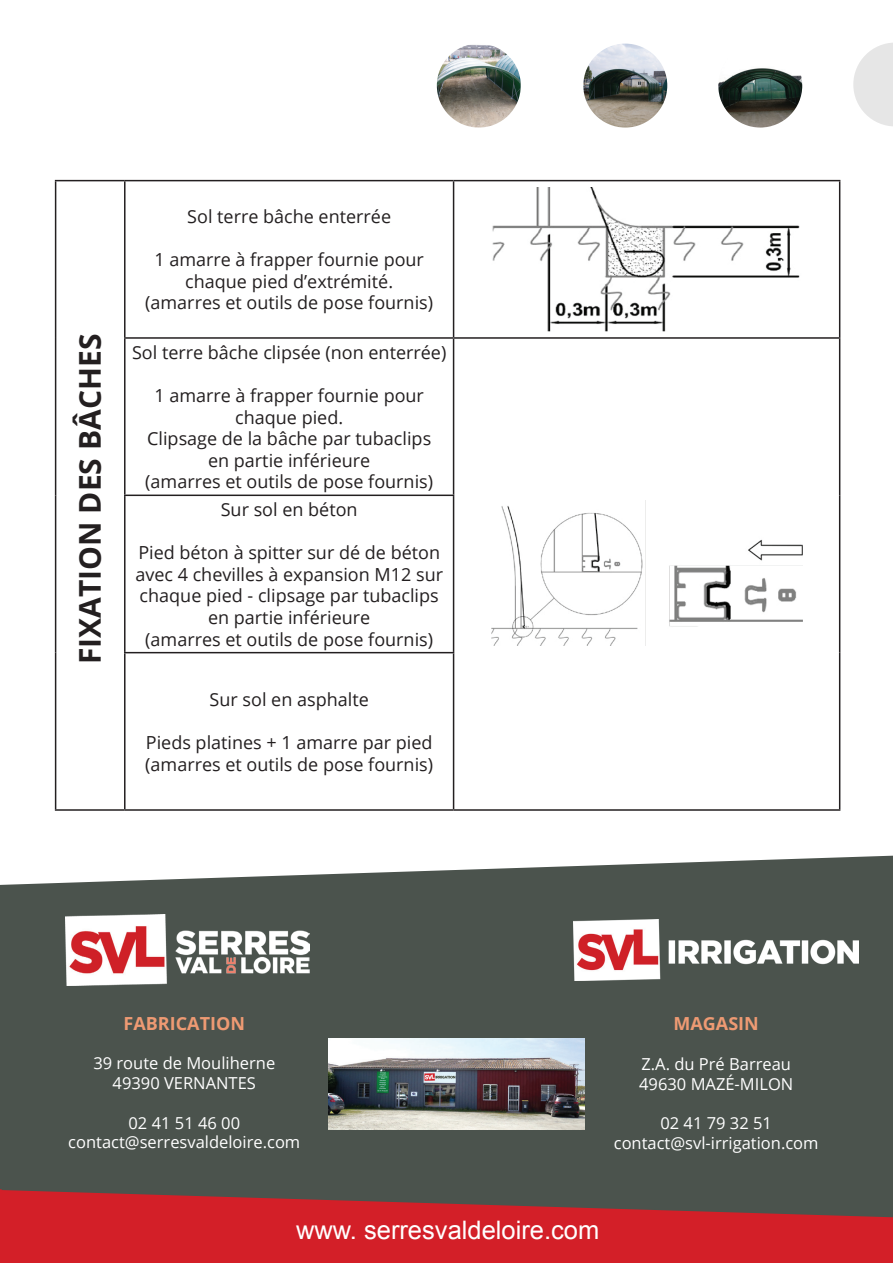
<style>
.page{position:relative;width:893px;height:1263px;background:#fff}
.page>*{position:absolute;margin:0;border:0;box-sizing:border-box;transform-origin:0 0}
.t1{font:700 30px "Open Sans";color:#231f20}
.t2{font:25.5px "Arial";color:#fff}
.t3{font:18px/21.6px "Open Sans";color:#231f20;text-align:center}
.t4{font:700 18px "Open Sans";color:#ee9a73}
.t5{font:16.5px/19.8px "Open Sans";color:#fff;text-align:center}
</style>
<div class="page">
<svg style="left:126px;top:181px;width:713px;height:628px"></svg>
<hr style="left:55px;top:180px;width:70px;height:1px;background:#231f20">
<hr style="left:55px;top:181px;width:1px;height:157px;background:#231f20">
<hr style="left:55px;top:338px;width:1px;height:157px;background:#231f20">
<hr style="left:55px;top:495px;width:1px;height:158px;background:#231f20">
<hr style="left:124px;top:495px;width:330px;height:1px;background:#231f20">
<hr style="left:55px;top:653px;width:1px;height:156px;background:#231f20">
<hr style="left:124px;top:652px;width:330px;height:1px;background:#231f20">
<hr style="left:55px;top:809px;width:70px;height:2px;background:#231f20">
<hr style="left:125px;top:809px;width:329px;height:2px;background:#231f20">
<hr style="left:454px;top:809px;width:386px;height:2px;background:#231f20">
<hr style="left:124px;top:181px;width:2px;height:156px;background:#231f20">
<hr style="left:124px;top:339px;width:2px;height:156px;background:#231f20">
<hr style="left:124px;top:496px;width:2px;height:156px;background:#231f20">
<hr style="left:124px;top:653px;width:2px;height:156px;background:#231f20">
<hr style="left:125px;top:180px;width:329px;height:1px;background:#231f20">
<hr style="left:454px;top:180px;width:386px;height:1px;background:#231f20">
<hr style="left:453px;top:181px;width:1px;height:156px;background:#231f20">
<hr style="left:453px;top:339px;width:1px;height:156px;background:#231f20">
<hr style="left:453px;top:496px;width:1px;height:156px;background:#231f20">
<hr style="left:453px;top:653px;width:1px;height:156px;background:#231f20">
<hr style="left:839px;top:181px;width:1px;height:156px;background:#231f20">
<hr style="left:839px;top:339px;width:1px;height:156px;background:#231f20">
<hr style="left:839px;top:495px;width:1px;height:158px;background:#231f20">
<hr style="left:839px;top:653px;width:1px;height:156px;background:#231f20">
<hr style="left:124px;top:337px;width:330px;height:2px;background:#231f20">
<hr style="left:454px;top:337px;width:386px;height:2px;background:#231f20">
<div style="left:0;top:856px;width:893px;height:334px;background:#4b534d"></div>
<svg style="left:4px;top:1190px;width:889px;height:73px;background:#b9282e"></svg>
<img style="left:329px;top:1038px;width:255px;height:92px">
<img style="left:574px;top:920px;width:285px;height:61px">
<img style="left:66px;top:915px;width:243px;height:71px">
<img style="left:583px;top:44px;width:84px;height:84px;border-radius:42px">
<img style="left:437px;top:44px;width:84px;height:84px;border-radius:42px">
<img style="left:718px;top:68px;width:84px;height:60px">
<svg style="left:853px;top:43px;width:40px;height:83px"></svg>
<svg style="left:0;top:1189px;width:4px;height:74px"></svg>
<img style="left:491px;top:187px;width:311px;height:144px">
<img style="left:491px;top:501px;width:311px;height:144px">
<h1 class="t1" style="left:69px;top:664px;width:332px;rotate:-90deg">FIXATION DES BÂCHES</h1>
<p class="t3" style="left:187px;top:205px;width:205px">Sol terre bâche enterrée</p>
<p class="t3" style="left:145px;top:248px;width:289px">1 amarre à frapper fournie pour chaque pied d’extrémité.<br>(amarres et outils de pose fournis)</p>
<p class="t3" style="left:132px;top:341px;width:316px">Sol terre bâche clipsée (non enterrée)</p>
<p class="t3" style="left:145px;top:384px;width:289px">1 amarre à frapper fournie pour chaque pied.<br>Clipsage de la bâche par tubaclips en partie inférieure<br>(amarres et outils de pose fournis)</p>
<p class="t3" style="left:221px;top:498px;width:138px">Sur sol en béton</p>
<p class="t3" style="left:135px;top:541px;width:309px">Pied béton à spitter sur dé de béton avec 4 chevilles à expansion M12 sur chaque pied - clipsage par tubaclips en partie inférieure<br>(amarres et outils de pose fournis)</p>
<p class="t3" style="left:210px;top:688px;width:161px">Sur sol en asphalte</p>
<p class="t3" style="left:145px;top:731px;width:289px;text-align:left">Pieds platines + 1 amarre par pied (amarres et outils de pose fournis)</p>
<p class="t4" style="left:124px;top:1010px;width:123px">FABRICATION</p>
<p class="t5" style="left:93px;top:1053px;width:183px">39 route de Mouliherne<br>49390 VERNANTES</p>
<p class="t5" style="left:68px;top:1112px;width:234px">02 41 51 46 00 contact@serresvaldeloire.com</p>
<p class="t4" style="left:673px;top:1011px;width:87px">MAGASIN</p>
<p class="t5" style="left:639px;top:1054px;width:156px;text-align:left">Z.A. du Pré Barreau<br>49630 MAZÉ-MILON</p>
<p class="t5" style="left:614px;top:1113px;width:206px">02 41 79 32 51 contact@svl-irrigation.com</p>
<h2 class="t2" style="left:296px;top:1212px;width:305px">www. serresvaldeloire.com</h2>
</div>
